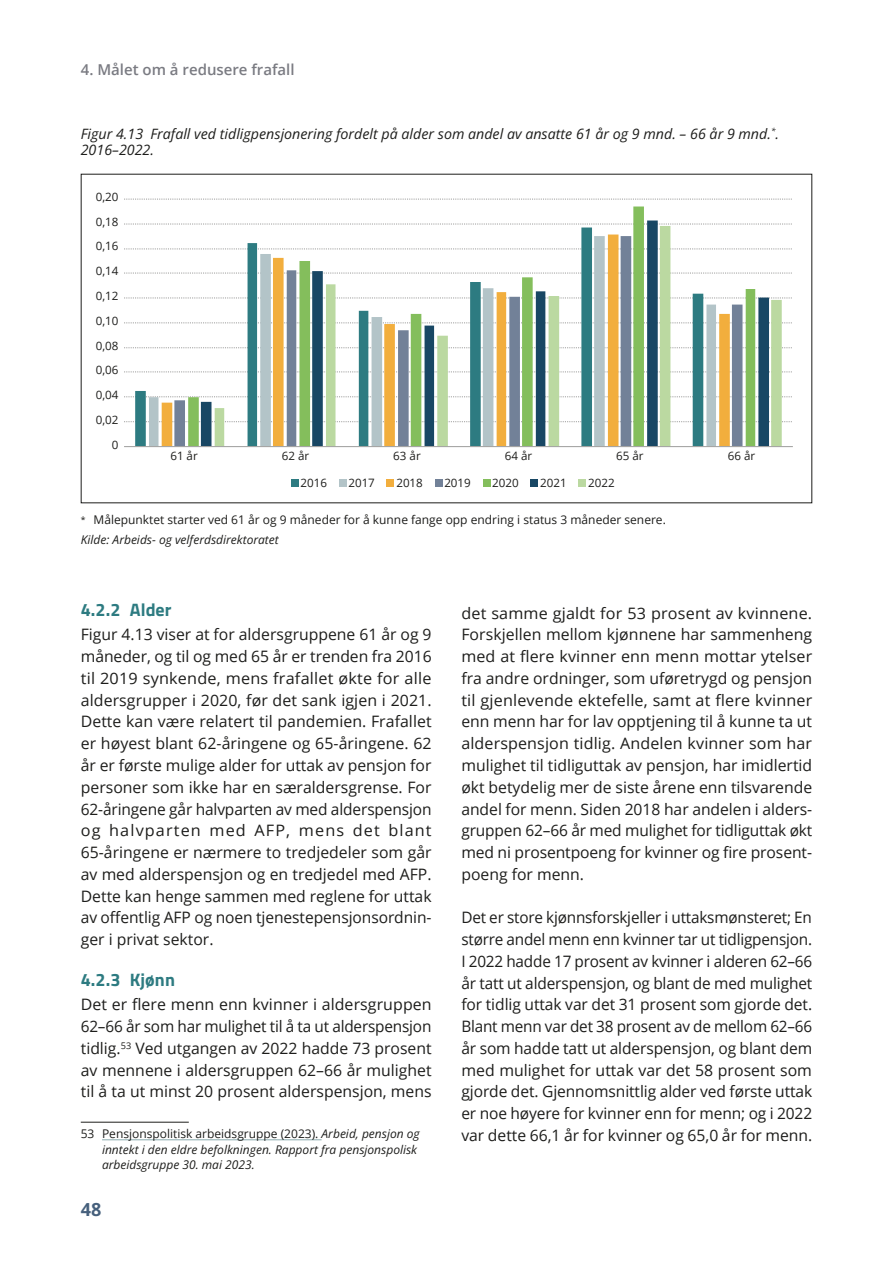
<style>
.page{position:relative;width:893px;height:1263px;background:#fff}
.page>*{position:absolute;margin:0;border:0;box-sizing:border-box;transform-origin:0 0}
.Tittel_3_nr{font:700 18px "Titillium Web";letter-spacing:.005em;color:#2d7b81}
.t1{font:700 18px "Open Sans";color:#46607c}
.Brtekst{font:15.75px/21.8px "Open Sans";color:#1d1d1b}
.t2{font:600 15px "Open Sans";color:#7a7b82}
.Figurtitttel{font:italic 14.25px/16.5px "Open Sans";color:#1d1d1b}
.Fotnote{font:italic 12px/15.8px "Open Sans";color:#1d1d1b}
.Figur_note{font:12px "Open Sans";color:#1d1d1b}
.Figur_kilde{font:italic 12px "Open Sans";color:#1d1d1b}
.t3{font:11.55px "Open Sans";color:#1d1d1b}
.s1{font-size:8.7px}
.s2{font-style:normal}
</style>
<div class="page">
<hr style="left:81px;top:1122px;width:108px;height:1px;background:#1d1d1b">
<hr style="left:102px;top:1139px;width:220px;height:1px;background:#8baaae">
<svg style="left:124px;top:421px;width:668px;height:1px"></svg>
<svg style="left:124px;top:396px;width:668px;height:1px"></svg>
<svg style="left:124px;top:371px;width:668px;height:1px"></svg>
<svg style="left:124px;top:347px;width:668px;height:1px"></svg>
<svg style="left:124px;top:322px;width:668px;height:1px"></svg>
<svg style="left:124px;top:298px;width:668px;height:1px"></svg>
<svg style="left:124px;top:273px;width:668px;height:1px"></svg>
<svg style="left:124px;top:249px;width:668px;height:1px"></svg>
<svg style="left:124px;top:224px;width:668px;height:1px"></svg>
<svg style="left:124px;top:199px;width:668px;height:1px"></svg>
<svg style="left:135px;top:248px;width:14px;height:198px"></svg>
<svg style="left:149px;top:248px;width:13px;height:198px"></svg>
<svg style="left:162px;top:248px;width:12px;height:198px"></svg>
<svg style="left:174px;top:248px;width:14px;height:198px"></svg>
<svg style="left:188px;top:206px;width:456px;height:240px"></svg>
<svg style="left:201px;top:220px;width:568px;height:226px"></svg>
<svg style="left:215px;top:226px;width:567px;height:220px"></svg>
<hr style="left:124px;top:446px;width:669px;height:1px;background:#9d9d9c">
<div style="left:291px;top:479px;width:8px;height:8px;background:#2d7b81"></div>
<div style="left:339px;top:479px;width:8px;height:8px;background:#b3c4c8"></div>
<div style="left:386px;top:479px;width:8px;height:8px;background:#f2ae3d"></div>
<div style="left:435px;top:479px;width:8px;height:8px;background:#728198"></div>
<div style="left:483px;top:479px;width:8px;height:8px;background:#84be5c"></div>
<div style="left:530px;top:479px;width:8px;height:8px;background:#184764"></div>
<div style="left:579px;top:479px;width:7px;height:8px;background:#bbd9a1"></div>
<p class="t2" style="left:81px;top:59px;width:215px">4. Målet om å redusere frafall</p>
<p class="Figurtitttel" style="left:81px;top:125px;width:700px">Figur 4.13 Frafall ved tidligpensjonering fordelt på alder som andel av ansatte 61 år og 9 mnd. – 66 år 9 mnd.<sup>*</sup>.<br>2016–2022.</p>
<p class="t3" style="left:96px;top:189px;width:24px">0,20</p>
<p class="t3" style="left:96px;top:214px;width:24px">0,18</p>
<p class="t3" style="left:96px;top:238px;width:24px">0,16</p>
<p class="t3" style="left:96px;top:263px;width:24px">0,14</p>
<p class="t3" style="left:96px;top:288px;width:24px">0,12</p>
<p class="t3" style="left:96px;top:313px;width:24px">0,10</p>
<p class="t3" style="left:96px;top:338px;width:24px">0,08</p>
<p class="t3" style="left:96px;top:362px;width:24px">0,06</p>
<p class="t3" style="left:96px;top:387px;width:24px">0,04</p>
<p class="t3" style="left:96px;top:412px;width:24px">0,02</p>
<p class="t3" style="left:112px;top:436px;width:8px">0</p>
<p class="t3" style="left:170px;top:448px;width:29px">61 år</p>
<p class="t3" style="left:282px;top:448px;width:29px">62 år</p>
<p class="t3" style="left:393px;top:448px;width:29px">63 år</p>
<p class="t3" style="left:505px;top:448px;width:29px">64 år</p>
<p class="t3" style="left:616px;top:448px;width:29px">65 år</p>
<p class="t3" style="left:728px;top:448px;width:29px">66 år</p>
<p class="t3" style="left:300px;top:474px;width:28px">2016</p>
<p class="t3" style="left:348px;top:474px;width:28px">2017</p>
<p class="t3" style="left:396px;top:474px;width:28px">2018</p>
<p class="t3" style="left:444px;top:474px;width:28px">2019</p>
<p class="t3" style="left:492px;top:474px;width:28px">2020</p>
<p class="t3" style="left:540px;top:474px;width:28px">2021</p>
<p class="t3" style="left:588px;top:474px;width:28px">2022</p>
<p class="Figur_note" style="left:81px;top:511px;width:587px"><span class="s1">*</span> Målepunktet starter ved 61 år og 9 måneder for å kunne fange opp endring i status 3 måneder senere.</p>
<p class="Figur_kilde" style="left:81px;top:532px;width:200px">Kilde: Arbeids- og velferdsdirektoratet</p>
<h3 class="Tittel_3_nr" style="left:81px;top:596px;width:92px">4.2.2 Alder</h3>
<p class="Brtekst" style="left:81px;top:623px;width:352px">Figur 4.13 viser at for aldersgruppene 61 år og 9 måneder, og til og med 65 år er trenden fra 2016 til 2019 synkende, mens frafallet økte for alle aldersgrupper i 2020, før det sank igjen i 2021.<br>Dette kan være relatert til pandemien. Frafallet er høyest blant 62-åringene og 65-åringene. 62 år er første mulige alder for uttak av pensjon for personer som ikke har en særaldersgrense. For 62-åringene går halvparten av med alderspensjon og halvparten med AFP, mens det blant 65-åringene er nærmere to tredjedeler som går av med alderspensjon og en tredjedel med AFP.<br>Dette kan henge sammen med reglene for uttak av offentlig AFP og noen tjenestepensjonsordnin&shy;ger i privat sektor.</p>
<h3 class="Tittel_3_nr" style="left:81px;top:965px;width:96px">4.2.3 Kjønn</h3>
<p class="Brtekst" style="left:81px;top:993px;width:352px;text-align:justify">Det er flere menn enn kvinner i aldersgruppen 62–66 år som har mulighet til å ta ut alderspensjon tidlig. <sup>53</sup> Ved utgangen av 2022 hadde 73 prosent av mennene i aldersgruppen 62–66 år mulighet til å ta ut minst 20 prosent alderspensjon, mens</p>
<p class="Fotnote" style="left:102px;top:1125px;width:319px;text-indent:-21px"><span class="s2">53 Pensjonspolitisk arbeidsgruppe (2023).</span> Arbeid, pensjon og inntekt i den eldre befolkningen. Rapport fra pensjonspolisk arbeidsgruppe 30. mai 2023.</p>
<p class="t1" style="left:81px;top:1197px;width:22px">48</p>
<p class="Brtekst" style="left:461px;top:602px;width:352px">det samme gjaldt for 53 prosent av kvinnene.<br>Forskjellen mellom kjønnene har sammenheng med at flere kvinner enn menn mottar ytelser fra andre ordninger, som uføretrygd og pensjon til gjenlevende ektefelle, samt at flere kvinner enn menn har for lav opptjening til å kunne ta ut alderspensjon tidlig. Andelen kvinner som har mulighet til tidliguttak av pensjon, har imidlertid økt betydelig mer de siste årene enn tilsvarende andel for menn. Siden 2018 har andelen i alders&shy;gruppen 62–66 år med mulighet for tidliguttak økt med ni prosentpoeng for kvinner og fire prosent&shy;poeng for menn.</p>
<p class="Brtekst" style="left:461px;top:906px;width:352px">Det er store kjønnsforskjeller i uttaksmønsteret; En større andel menn enn kvinner tar ut tidligpensjon.<br>I 2022 hadde 17 prosent av kvinner i alderen 62–66 år tatt ut alderspensjon, og blant de med mulighet for tidlig uttak var det 31 prosent som gjorde det.<br>Blant menn var det 38 prosent av de mellom 62–66 år som hadde tatt ut alderspensjon, og blant dem med mulighet for uttak var det 58 prosent som gjorde det. Gjennomsnittlig alder ved første uttak er noe høyere for kvinner enn for menn; og i 2022 var dette 66,1 år for kvinner og 65,0 år for menn.</p>
</div>
